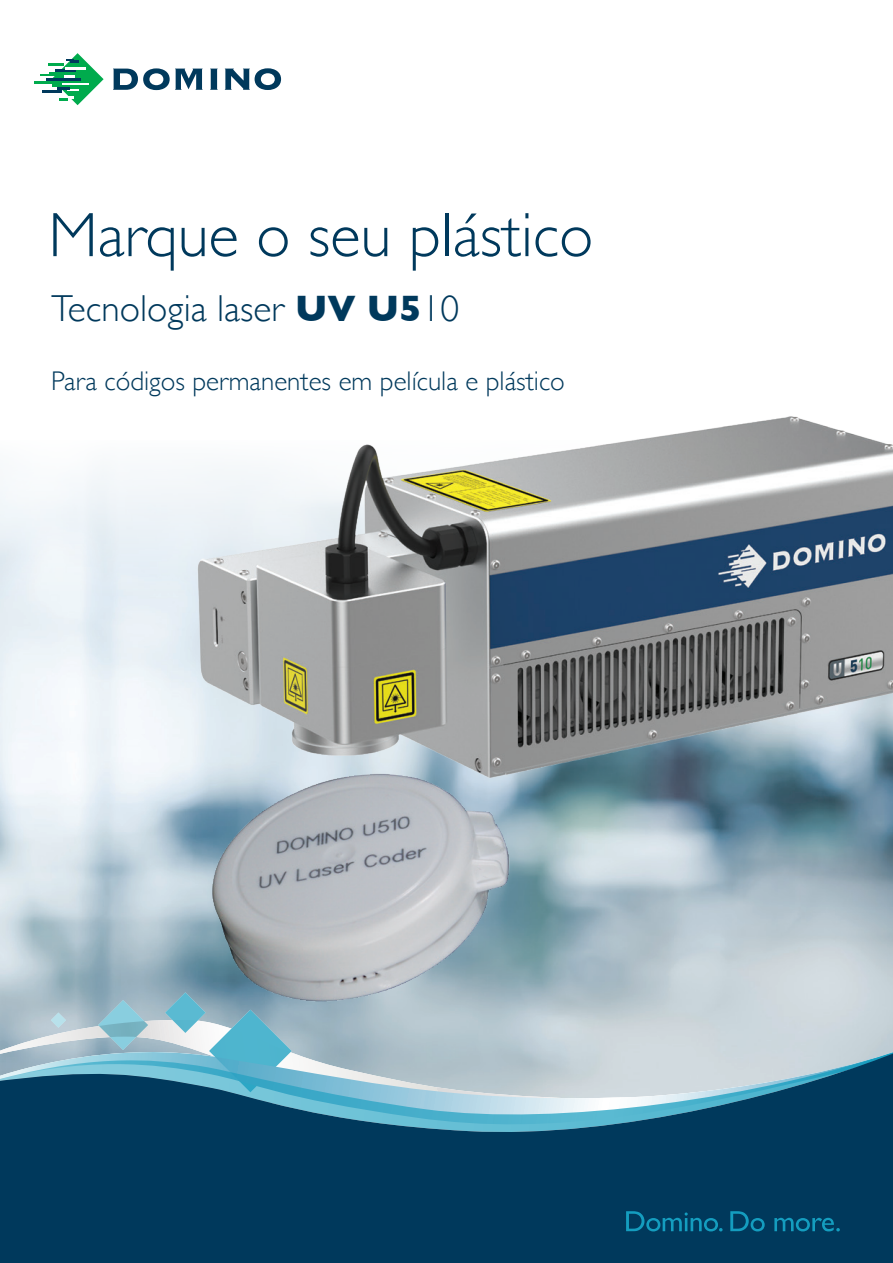
<style>
.page{position:relative;width:893px;height:1263px;background:#fff}
.page>*{position:absolute;margin:0;border:0;box-sizing:border-box;transform-origin:0 0}
.Cover_Head{font:300 63px "Gill Sans";color:#00395c}
.Cover_Sub_Head{font:300 37.5px "Gill Sans";color:#00395c}
.Cover_Intro{font:300 27px "Gill Sans";color:#00395c}
.s1{font-weight:700}
</style>
<div class="page">
<img style="left:0;top:600px;width:893px;height:439px">
<img style="left:196px;top:789px;width:333px;height:230px">
<svg style="left:210px;top:69px;width:8px;height:21px"></svg>
<svg style="left:225px;top:68px;width:56px;height:22px"></svg>
<svg style="left:113px;top:68px;width:90px;height:22px"></svg>
<hr style="left:34px;top:81px;width:29px;height:2px;background:#00ab4d">
<svg style="left:40px;top:53px;width:64px;height:52px"></svg>
<svg style="left:98px;top:1000px;width:50px;height:20px"></svg>
<svg style="left:0;top:1020px;width:588px;height:19px"></svg>
<svg style="left:51px;top:1012px;width:15px;height:16px"></svg>
<svg style="left:0;top:1039px;width:893px;height:9px"></svg>
<svg style="left:165px;top:992px;width:127px;height:56px"></svg>
<svg style="left:0;top:1048px;width:893px;height:215px;fill:#00395c"></svg>
<svg style="left:626px;top:1211px;width:214px;height:20px"></svg>
<div style="left:0;top:429px;width:893px;height:171px;background:linear-gradient(to bottom,#fdfdfe,#e3edf4)"></div>
<img style="left:183px;top:416px;width:710px;height:373px">
<p class="Cover_Head" style="left:48px;top:186px;width:546px">Marque o seu plástico</p>
<p class="Cover_Sub_Head" style="left:51px;top:279px;width:409px">Tecnologia laser <span class="s1">UV U5</span>10</p>
<p class="Cover_Intro" style="left:51px;top:360px;width:515px">Para códigos permanentes em película e plástico</p>
</div>
